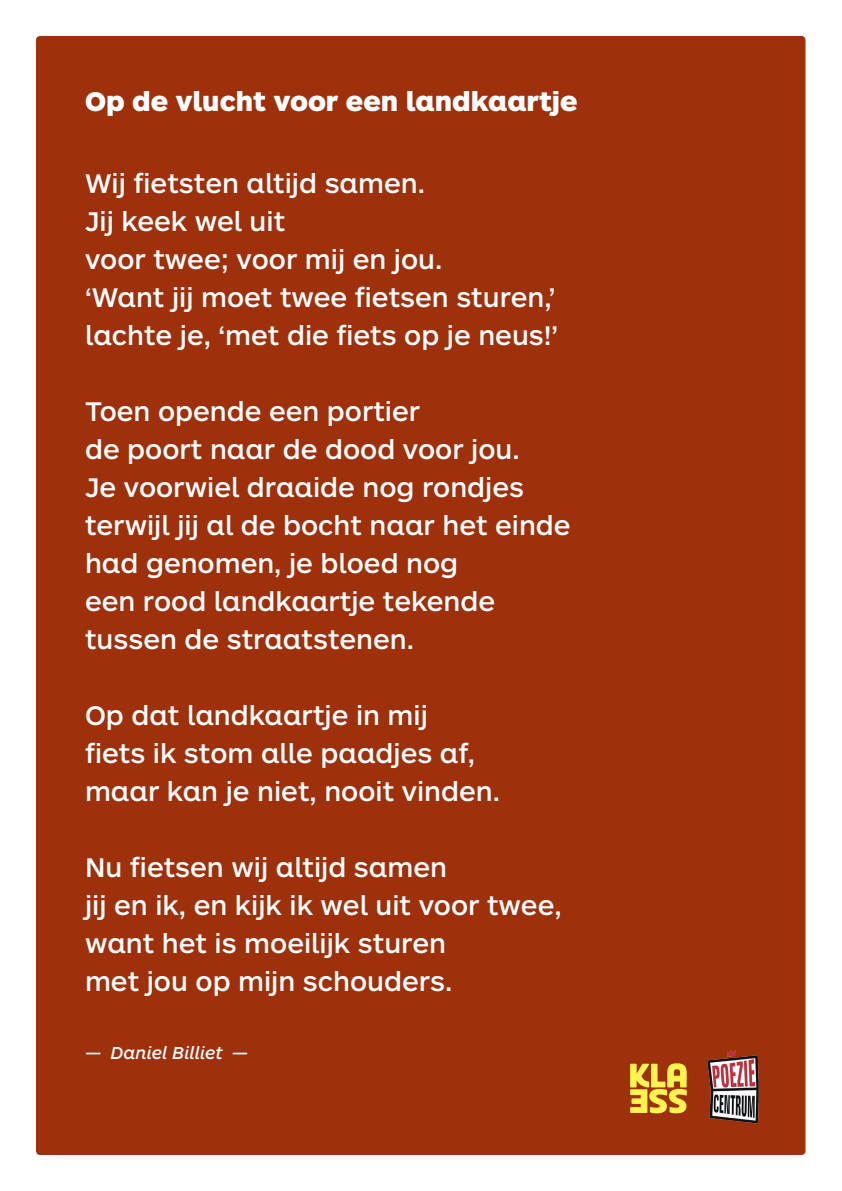
<style>
.page{position:relative;width:842px;height:1191px;background:#fff}
.page>*{position:absolute;margin:0;border:0;box-sizing:border-box;transform-origin:0 0}
.t1{font:500 28px/38px "ARS Maquette Pro";color:#fff}
.t2{font:900 28px "ARS Maquette Pro";color:#fff}
.t3{font:italic 500 18px "ARS Maquette Pro";color:#fff}
</style>
<div class="page">
<div style="left:36px;top:36px;width:769px;height:1119px;background:#9e300c;border-radius:4px"></div>
<svg style="left:630px;top:1063px;width:57px;height:50px"></svg>
<img style="left:707px;top:1050px;width:52px;height:73px">
<p class="t2" style="left:85px;top:83px;width:494px">Op de vlucht voor een landkaartje</p>
<p class="t1" style="left:85px;top:163px;width:474px">Wij fietsten altijd samen.<br>Jij keek wel uit<br>voor twee; voor mij en jou.<br>‘Want jij moet twee fietsen sturen,’ lachte je, ‘met die fiets op je neus!’</p>
<p class="t1" style="left:85px;top:391px;width:487px">Toen opende een portier<br>de poort naar de dood voor jou.<br>Je voorwiel draaide nog rondjes terwijl jij al de bocht naar het einde had genomen, je bloed nog<br>een rood landkaartje tekende tussen de straatstenen.</p>
<p class="t1" style="left:85px;top:695px;width:416px">Op dat landkaartje in mij<br>fiets ik stom alle paadjes af, maar kan je niet, nooit vinden.</p>
<p class="t1" style="left:85px;top:847px;width:478px">Nu fietsen wij altijd samen<br>jij en ik, en kijk ik wel uit voor twee, want het is moeilijk sturen<br>met jou op mijn schouders.</p>
<p class="t3" style="left:85px;top:1041px;width:165px">— Daniel Billiet —</p>
</div>
